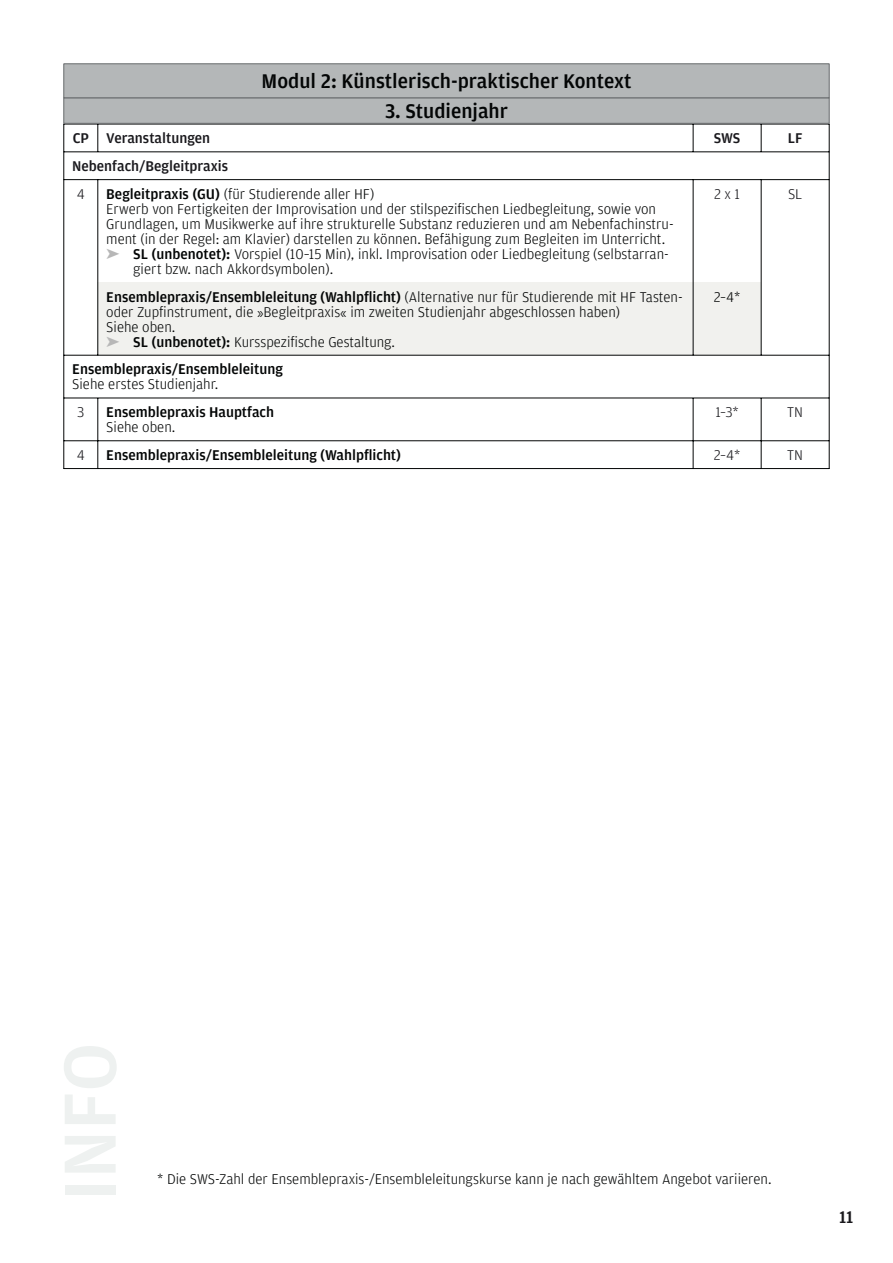
<style>
.page{position:relative;width:893px;height:1263px;background:#fff}
.page>*{position:absolute;margin:0;border:0;box-sizing:border-box;transform-origin:0 0}
.t1{font:500 21px "Amplitude";color:#030505}
.t2{font:500 18px "Amplitude";color:#1a191d}
.t3{font:300 15px/15px "Amplitude";color:#030505}
.t4{font:500 15px "Amplitude";color:#030505}
.t5{font:500 15px "Amplitude";color:#1a191d}
.t6{font:300 15px "Amplitude";color:#1a191d}
.s1{font-weight:500}
.s2{color:#b7b7b7}
</style>
<div class="page">
<div style="left:98px;top:282px;width:663px;height:73px;background:#f1f1ee"></div>
<hr style="left:63px;top:124px;width:1px;height:345px;background:#030505">
<hr style="left:829px;top:124px;width:1px;height:345px;background:#030505">
<svg style="left:97px;top:125px;width:1px;height:26px"></svg>
<svg style="left:693px;top:125px;width:1px;height:26px"></svg>
<svg style="left:761px;top:125px;width:1px;height:26px"></svg>
<hr style="left:97px;top:180px;width:1px;height:175px;background:#030505">
<hr style="left:693px;top:180px;width:1px;height:175px;background:#030505">
<hr style="left:761px;top:180px;width:1px;height:175px;background:#030505">
<hr style="left:97px;top:398px;width:1px;height:70px;background:#030505">
<hr style="left:693px;top:398px;width:1px;height:70px;background:#030505">
<hr style="left:761px;top:398px;width:1px;height:70px;background:#030505">
<hr style="left:64px;top:124px;width:765px;height:1px;background:#030505">
<hr style="left:64px;top:151px;width:765px;height:1px;background:#030505">
<hr style="left:64px;top:179px;width:765px;height:1px;background:#030505">
<hr style="left:64px;top:355px;width:765px;height:1px;background:#030505">
<hr style="left:64px;top:398px;width:765px;height:1px;background:#030505">
<hr style="left:64px;top:440px;width:765px;height:1px;background:#030505">
<hr style="left:64px;top:468px;width:765px;height:1px;background:#030505">
<div style="left:63px;top:97px;width:767px;height:27px;background:#b4b7b8;border:1px solid #686b6d"></div>
<div style="left:63px;top:63px;width:767px;height:35px;background:#b4b7b8;border:1px solid #686b6d"></div>
<h1 class="t1" style="left:262px;top:72px;width:371px">Modul 2: Künstlerisch-praktischer Kontext</h1>
<h1 class="t1" style="left:385px;top:101px;width:124px">3. Studienjahr</h1>
<p class="t5" style="left:73px;top:131px;width:139px">CP Veranstaltungen</p>
<p class="t5" style="left:714px;top:131px;width:28px">SWS</p>
<p class="t5" style="left:788px;top:131px;width:16px">LF</p>
<p class="t5" style="left:72px;top:159px;width:157px">Nebenfach/Begleitpraxis</p>
<p class="t6" style="left:77px;top:187px;width:10px">4</p>
<p class="t3" style="left:106px;top:187px;width:270px"><span class="s1">Begleitpraxis (GU)</span> (für Studierende aller HF)</p>
<p class="t3" style="left:106px;top:202px;width:551px">Erwerb von Fertigkeiten der Improvisation und der stilspezifischen Liedbegleitung, sowie von</p>
<p class="t3" style="left:106px;top:217px;width:569px">Grundlagen, um Musikwerke auf ihre strukturelle Substanz reduzieren und am Nebenfachinstru-</p>
<p class="t3" style="left:106px;top:232px;width:560px">ment (in der Regel: am Klavier) darstellen zu können. Befähigung zum Begleiten im Unterricht.</p>
<p class="t3" style="left:106px;top:247px;width:564px"><span class="s2">➤</span> <span class="s1">SL (unbenotet):</span> Vorspiel (10–15 Min), inkl. Improvisation oder Liedbegleitung (selbstarran-</p>
<p class="t3" style="left:133px;top:262px;width:202px">giert bzw. nach Akkordsymbolen).</p>
<p class="t6" style="left:714px;top:187px;width:28px">2x1</p>
<p class="t6" style="left:788px;top:187px;width:16px">SL</p>
<p class="t3" style="left:106px;top:290px;width:578px"><span class="s1">Ensemblepraxis/Ensembleleitung (Wahlpflicht)</span> (Alternative nur für Studierende mit HF Tasten&shy;oder Zupfinstrument, die »Begleitpraxis« im zweiten Studienjahr abgeschlossen haben)<br>Siehe oben.<br><span class="s2">➤</span> <span class="s1">SL (unbenotet):</span> Kursspezifische Gestaltung.</p>
<p class="t3" style="left:714px;top:290px;width:28px">2–4*</p>
<p class="t4" style="left:72px;top:362px;width:212px">Ensemblepraxis/Ensembleleitung</p>
<p class="t3" style="left:72px;top:377px;width:148px">Siehe erstes Studienjahr.</p>
<p class="t6" style="left:77px;top:405px;width:9px">3</p>
<p class="t4" style="left:106px;top:405px;width:169px">Ensemblepraxis Hauptfach</p>
<p class="t3" style="left:106px;top:420px;width:71px">Siehe oben.</p>
<p class="t6" style="left:715px;top:405px;width:25px">1–3*</p>
<p class="t6" style="left:787px;top:405px;width:17px">TN</p>
<p class="t6" style="left:77px;top:448px;width:10px">4</p>
<p class="t4" style="left:106px;top:448px;width:296px">Ensemblepraxis/Ensembleleitung (Wahlpflicht)</p>
<p class="t6" style="left:714px;top:448px;width:28px">2–4*</p>
<p class="t6" style="left:787px;top:448px;width:17px">TN</p>
<p class="t3" style="left:157px;top:1172px;width:616px">* Die SWS-Zahl der Ensemblepraxis-/Ensembleleitungskurse kann je nach gewähltem Angebot variieren.</p>
<p class="t2" style="left:839px;top:1208px;width:16px">11</p>
</div>
